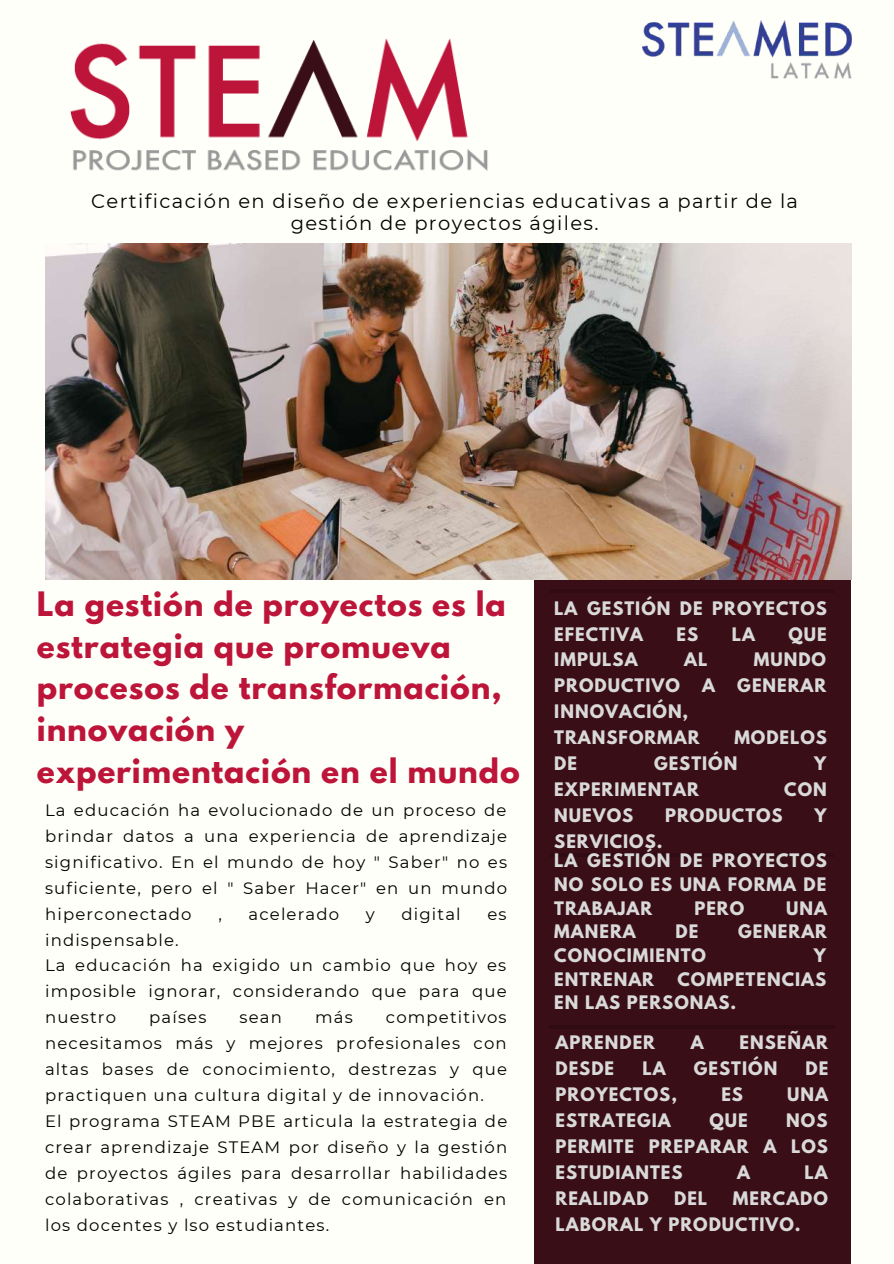
<style>
.page{position:relative;width:894px;height:1264px;background:#fff}
.page>*{position:absolute;margin:0;border:0;box-sizing:border-box;transform-origin:0 0}
.t1{font:700 29.85px/41.7px "League Spartan";letter-spacing:.03em;color:#bd1539}
.t2{font:19.5px/21.5px "Montserrat";letter-spacing:.07em;color:#000;text-align:center}
.t3{font:16.5px/26px "Montserrat";letter-spacing:.07em;color:#000}
.t4{font:700 16.5px/26px "League Spartan";letter-spacing:.06em;color:#d9d9d9}
</style>
<div class="page">
<div style="left:0;top:0;width:893px;height:1263px;background:#fffff9"></div>
<div style="left:534px;top:559px;width:316px;height:704px;background:#3a0e17"></div>
<hr style="left:549px;top:853px;width:285px;height:3px;background:#000">
<hr style="left:549px;top:1025px;width:285px;height:3px;background:#000">
<hr style="left:549px;top:589px;width:285px;height:4px;background:#310b13">
<img style="left:45px;top:243px;width:806px;height:336px">
<img style="left:642px;top:21px;width:208px;height:57px">
<img style="left:70px;top:38px;width:418px;height:133px">
<p class="t2" style="left:91px;top:191px;width:708px">Certificación en diseño de experiencias educativas a partir de la gestión de proyectos ágiles.</p>
<h1 class="t1" style="left:37px;top:587px;width:484px">La gestión de proyectos es la estrategia que promueva procesos de transformación, innovación y experimentación en el mundo</h1>
<p class="t3" style="left:45px;top:797px;width:463px;text-align:justify">La educación ha evolucionado de un proceso de brindar datos a una experiencia de aprendizaje significativo. En el mundo de hoy " Saber" no es suficiente, pero el " Saber Hacer" en un mundo hiperconectado</p>
<p class="t3" style="left:248px;top:900px;width:92px">acelerado</p>
<p class="t3" style="left:366px;top:900px;width:10px">y</p>
<p class="t3" style="left:401px;top:900px;width:61px">digital</p>
<p class="t3" style="left:487px;top:900px;width:21px">es</p>
<p class="t3" style="left:45px;top:926px;width:463px">indispensable.<br>La educación ha exigido un cambio que hoy es imposible ignorar, considerando que para que nuestro</p>
<p class="t3" style="left:218px;top:900px;width:5px">,</p>
<p class="t3" style="left:45px;top:1004px;width:463px;text-indent:341px">competitivos necesitamos más y mejores profesionales con altas bases de conocimiento, destrezas y que practiquen una cultura digital y de innovación.<br>El programa STEAM PBE articula la estrategia de crear aprendizaje STEAM por diseño y la gestión de proyectos ágiles para desarrollar habilidades colaborativas , creativas y de comunicación en los docentes y lso estudiantes.</p>
<p class="t3" style="left:149px;top:1004px;width:59px">países</p>
<p class="t3" style="left:239px;top:1004px;width:44px">sean</p>
<p class="t3" style="left:315px;top:1004px;width:39px">más</p>
<p class="t4" style="left:554px;top:597px;width:274px">LA GESTIÓN DE PROYECTOS<br>EFECTIVA</p>
<p class="t4" style="left:676px;top:623px;width:23px">ES</p>
<p class="t4" style="left:731px;top:623px;width:25px">LA</p>
<p class="t4" style="left:788px;top:623px;width:40px">QUE</p>
<p class="t4" style="left:554px;top:649px;width:85px">IMPULSA</p>
<p class="t4" style="left:684px;top:649px;width:25px">AL</p>
<p class="t4" style="left:753px;top:649px;width:74px">MUNDO</p>
<p class="t4" style="left:554px;top:675px;width:127px">PRODUCTIVO</p>
<p class="t4" style="left:702px;top:675px;width:14px">A</p>
<p class="t4" style="left:737px;top:675px;width:90px">GENERAR</p>
<p class="t4" style="left:554px;top:700px;width:147px">INNOVACIÓN,<br>TRANSFORMAR</p>
<p class="t4" style="left:734px;top:726px;width:94px">MODELOS</p>
<p class="t4" style="left:554px;top:752px;width:24px">DE</p>
<p class="t4" style="left:653px;top:752px;width:85px">GESTIÓN</p>
<p class="t4" style="left:814px;top:752px;width:14px">Y</p>
<p class="t4" style="left:554px;top:778px;width:146px">EXPERIMENTAR</p>
<p class="t4" style="left:784px;top:778px;width:44px">CON</p>
<p class="t4" style="left:554px;top:804px;width:80px">NUEVOS</p>
<p class="t4" style="left:665px;top:804px;width:119px">PRODUCTOS</p>
<p class="t4" style="left:814px;top:804px;width:14px">Y</p>
<p class="t4" style="left:554px;top:833px;width:274px;line-height:19.4px">SERVICIOS.<br>LA GESTIÓN DE PROYECTOS</p>
<p class="t4" style="left:554px;top:874px;width:273px;line-height:23.7px">NO SOLO ES UNA FORMA DE<br>TRABAJAR</p>
<p class="t4" style="left:694px;top:897px;width:51px">PERO</p>
<p class="t4" style="left:786px;top:897px;width:42px">UNA</p>
<p class="t4" style="left:554px;top:920px;width:83px">MANERA</p>
<p class="t4" style="left:675px;top:920px;width:24px">DE</p>
<p class="t4" style="left:737px;top:920px;width:90px">GENERAR</p>
<p class="t4" style="left:554px;top:944px;width:153px">CONOCIMIENTO</p>
<p class="t4" style="left:813px;top:944px;width:14px">Y</p>
<p class="t4" style="left:554px;top:968px;width:101px">ENTRENAR</p>
<p class="t4" style="left:554px;top:969px;width:273px;line-height:23.7px;text-indent:123px">COMPETENCIAS<br>EN LAS PERSONAS.</p>
<p class="t4" style="left:555px;top:1031px;width:101px">APRENDER</p>
<p class="t4" style="left:690px;top:1031px;width:14px">A</p>
<p class="t4" style="left:739px;top:1031px;width:90px">ENSEÑAR</p>
<p class="t4" style="left:555px;top:1057px;width:60px">DESDE</p>
<p class="t4" style="left:642px;top:1057px;width:25px">LA</p>
<p class="t4" style="left:693px;top:1057px;width:85px">GESTIÓN</p>
<p class="t4" style="left:805px;top:1057px;width:24px">DE</p>
<p class="t4" style="left:555px;top:1083px;width:123px">PROYECTOS,</p>
<p class="t4" style="left:721px;top:1083px;width:23px">ES</p>
<p class="t4" style="left:787px;top:1083px;width:42px">UNA</p>
<p class="t4" style="left:555px;top:1109px;width:117px">ESTRATEGIA</p>
<p class="t4" style="left:709px;top:1109px;width:40px">QUE</p>
<p class="t4" style="left:555px;top:1109px;width:274px;text-align:justify;text-indent:231px">NOS PERMITE PREPARAR A LOS ESTUDIANTES</p>
<p class="t4" style="left:736px;top:1161px;width:14px">A</p>
<p class="t4" style="left:804px;top:1161px;width:25px">LA</p>
<p class="t4" style="left:555px;top:1187px;width:274px;text-indent:177px">MERCADO<br>LABORAL Y PRODUCTIVO.</p>
<p class="t4" style="left:555px;top:1187px;width:94px">REALIDAD</p>
<p class="t4" style="left:674px;top:1187px;width:35px">DEL</p>
</div>
